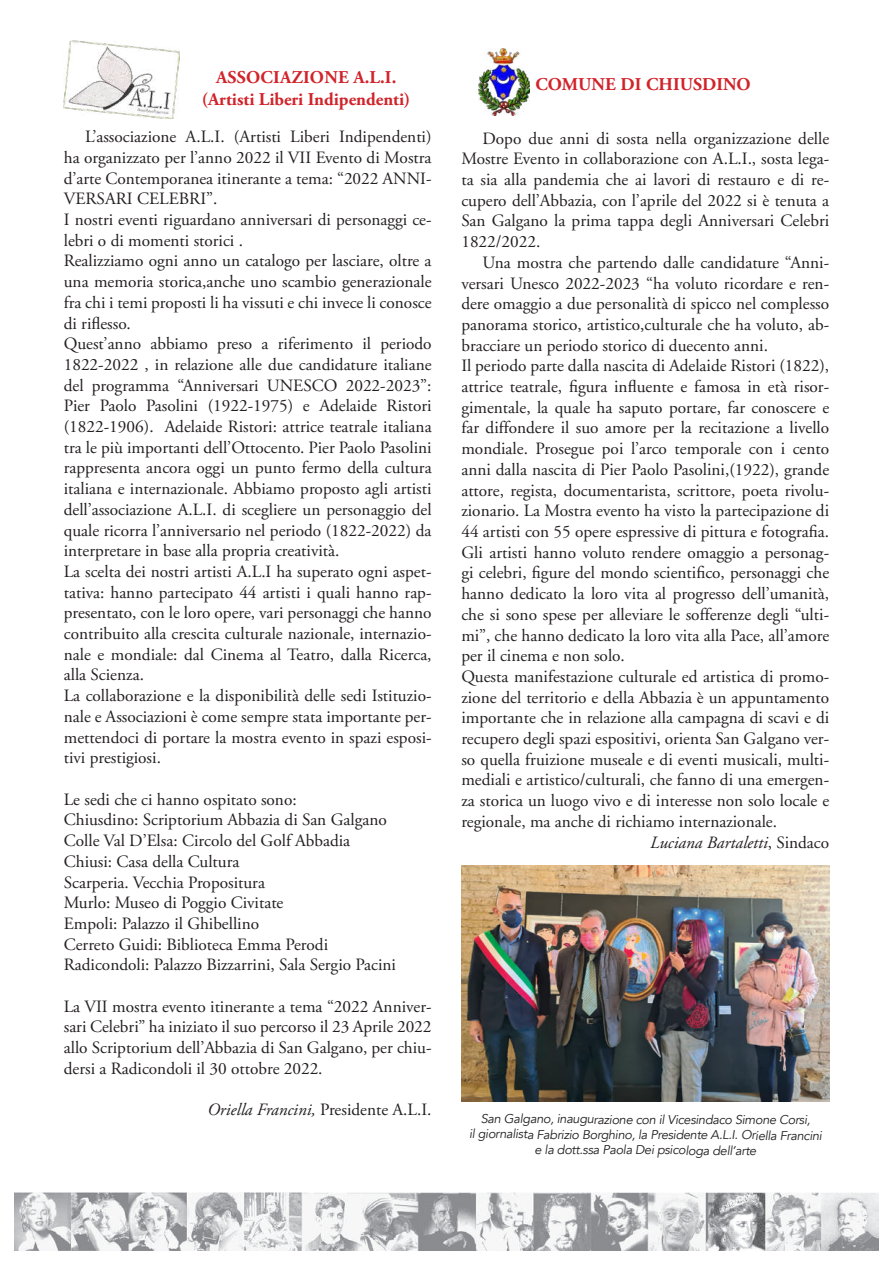
<style>
.page{position:relative;width:893px;height:1263px;background:#fff}
.page>*{position:absolute;margin:0;border:0;box-sizing:border-box;transform-origin:0 0}
.t1{font:700 18px/21.6px "Adobe Garamond Pro";color:#d1232a;text-align:center}
.t2{font:700 18px "Adobe Garamond";color:#d1232a}
.t3{font:17.25px/20.7px "Adobe Garamond Pro";color:#231f20}
.t4{font:17.25px/20.7px "Adobe Garamond";color:#231f20;text-align:justify}
.t5{font:italic 17.25px "Adobe Garamond Pro";color:#231f20}
.t6{font:italic 17.25px "Adobe Garamond";color:#231f20}
.t7{font:italic 12.75px/15.3px "Avenir";letter-spacing:-.025em;color:#231f20;text-align:center}
.s1{font-style:normal}
</style>
<div class="page">
<img style="left:15px;top:1193px;width:863px;height:58px">
<img style="left:64px;top:40px;width:116px;height:79px">
<img style="left:461px;top:866px;width:368px;height:236px">
<img style="left:478px;top:48px;width:52px;height:67px">
<p class="t1" style="left:202px;top:67px;width:210px">ASSOCIAZIONE A.L.I. (Artisti Liberi Indipendenti)</p>
<p class="t3" style="left:64px;top:127px;width:369px;text-indent:21px">L’associazione A.L.I. (Artisti Liberi Indipendenti) ha organizzato per l’anno 2022 il VII Evento di Mostra d’arte Contemporanea itinerante a tema: “2022 ANNI-VERSARI CELEBRI”.<br>I nostri eventi riguardano anniversari di personaggi ce&shy;lebri o di momenti storici .<br>Realizziamo ogni anno un catalogo per lasciare, oltre a una memoria storica,anche uno scambio generazionale fra chi i temi proposti li ha vissuti e chi invece li conosce di riflesso.<br>Quest’anno abbiamo preso a riferimento il periodo 1822-2022 , in relazione alle due candidature italiane del programma “Anniversari UNESCO 2022-2023”:<br>Pier Paolo Pasolini (1922-1975) e Adelaide Ristori (1822-1906). Adelaide Ristori: attrice teatrale italiana tra le più importanti dell’Ottocento. Pier Paolo Pasolini rappresenta ancora oggi un punto fermo della cultura italiana e internazionale. Abbiamo proposto agli artisti dell’associazione A.L.I. di scegliere un personaggio del quale ricorra l’anniversario nel periodo (1822-2022) da interpretare in base alla propria creatività.<br>La scelta dei nostri artisti A.L.I ha superato ogni aspet&shy;tativa: hanno partecipato 44 artisti i quali hanno rap&shy;presentato, con le loro opere, vari personaggi che hanno contribuito alla crescita culturale nazionale, internazio&shy;nale e mondiale: dal Cinema al Teatro, dalla Ricerca, alla Scienza.<br>La collaborazione e la disponibilità delle sedi Istituzio&shy;nale e Associazioni è come sempre stata importante per&shy;mettendoci di portare la mostra evento in spazi esposi&shy;tivi prestigiosi.</p>
<p class="t3" style="left:64px;top:789px;width:334px">Le sedi che ci hanno ospitato sono:<br>Chiusdino: Scriptorium Abbazia di San Galgano Colle Val D’Elsa: Circolo del Golf Abbadia Chiusi: Casa della Cultura<br>Scarperia. Vecchia Propositura<br>Murlo: Museo di Poggio Civitate<br>Empoli: Palazzo il Ghibellino<br>Cerreto Guidi: Biblioteca Emma Perodi Radicondoli: Palazzo Bizzarrini, Sala Sergio Pacini</p>
<p class="t3" style="left:64px;top:996px;width:369px;text-align:justify">La VII mostra evento itinerante a tema “2022 Anniver&shy;sari Celebri” ha iniziato il suo percorso il 23 Aprile 2022 allo Scriptorium dell’Abbazia di San Galgano, per chiu&shy;dersi a Radicondoli il 30 ottobre 2022.</p>
<p class="t5" style="left:207px;top:1099px;width:226px">Oriella Francini, <span class="s1">Presidente A.L.I.</span></p>
<p class="t2" style="left:536px;top:74px;width:217px">COMUNE DI CHIUSDINO</p>
<p class="t4" style="left:461px;top:128px;width:369px;text-indent:21px">Dopo due anni di sosta nella organizzazione delle Mostre Evento in collaborazione con A.L.I., sosta lega&shy;ta sia alla pandemia che ai lavori di restauro e di re&shy;cupero dell’Abbazia, con l’aprile del 2022 si è tenuta a San Galgano la prima tappa degli Anniversari Celebri 1822/2022.</p>
<p class="t4" style="left:483px;top:252px;width:348px">Una mostra che partendo dalle candidature “Anni-</p>
<p class="t4" style="left:461px;top:273px;width:369px">versari Unesco 2022-2023 “ha voluto ricordare e ren-</p>
<p class="t4" style="left:461px;top:294px;width:369px">dere omaggio a due personalità di spicco nel complesso</p>
<p class="t4" style="left:461px;top:315px;width:369px">panorama storico, artistico,culturale che ha voluto, ab-</p>
<p class="t4" style="left:461px;top:335px;width:308px">bracciare un periodo storico di duecento anni.</p>
<p class="t4" style="left:461px;top:356px;width:369px">Il periodo parte dalla nascita di Adelaide Ristori (1822),</p>
<p class="t4" style="left:461px;top:377px;width:369px">attrice teatrale, figura influente e famosa in età risor-</p>
<p class="t4" style="left:461px;top:397px;width:369px">gimentale, la quale ha saputo portare, far conoscere e</p>
<p class="t4" style="left:461px;top:418px;width:369px">far diffondere il suo amore per la recitazione a livello</p>
<p class="t4" style="left:461px;top:439px;width:369px">mondiale. Prosegue poi l’arco temporale con i cento</p>
<p class="t4" style="left:461px;top:459px;width:369px">anni dalla nascita di Pier Paolo Pasolini,(1922), grande</p>
<p class="t4" style="left:461px;top:480px;width:369px">attore, regista, documentarista, scrittore, poeta rivolu-</p>
<p class="t4" style="left:461px;top:501px;width:369px">zionario. La Mostra evento ha visto la partecipazione di</p>
<p class="t4" style="left:461px;top:522px;width:369px">44 artisti con 55 opere espressive di pittura e fotografia.</p>
<p class="t4" style="left:461px;top:542px;width:369px">Gli artisti hanno voluto rendere omaggio a personag-</p>
<p class="t4" style="left:461px;top:563px;width:369px">gi celebri, figure del mondo scientifico, personaggi che</p>
<p class="t4" style="left:461px;top:584px;width:369px">hanno dedicato la loro vita al progresso dell’umanità,</p>
<p class="t4" style="left:461px;top:604px;width:369px">che si sono spese per alleviare le sofferenze degli “ulti-</p>
<p class="t4" style="left:461px;top:625px;width:369px">mi”, che hanno dedicato la loro vita alla Pace, all’amore</p>
<p class="t4" style="left:461px;top:646px;width:165px">per il cinema e non solo.</p>
<p class="t4" style="left:461px;top:666px;width:369px">Questa manifestazione culturale ed artistica di promo-</p>
<p class="t4" style="left:461px;top:687px;width:369px">zione del territorio e della Abbazia è un appuntamento</p>
<p class="t4" style="left:461px;top:708px;width:369px">importante che in relazione alla campagna di scavi e di</p>
<p class="t4" style="left:461px;top:729px;width:369px">recupero degli spazi espositivi, orienta San Galgano ver-</p>
<p class="t4" style="left:461px;top:749px;width:369px">so quella fruizione museale e di eventi musicali, multi-</p>
<p class="t4" style="left:461px;top:770px;width:369px">mediali e artistico/culturali, che fanno di una emergen-</p>
<p class="t4" style="left:461px;top:791px;width:369px">za storica un luogo vivo e di interesse non solo locale e</p>
<p class="t4" style="left:461px;top:811px;width:317px">regionale, ma anche di richiamo internazionale.</p>
<p class="t6" style="left:650px;top:833px;width:180px">Luciana Bartaletti<span class="s1">, Sindaco</span></p>
<p class="t7" style="left:469px;top:1112px;width:354px">San Galgano, inaugurazione con il Vicesindaco Simone Corsi,<br>il giornalista Fabrizio Borghino, la Presidente A.L.I. Oriella Francini e la dott.ssa Paola Dei psicologa dell’arte</p>
</div>
